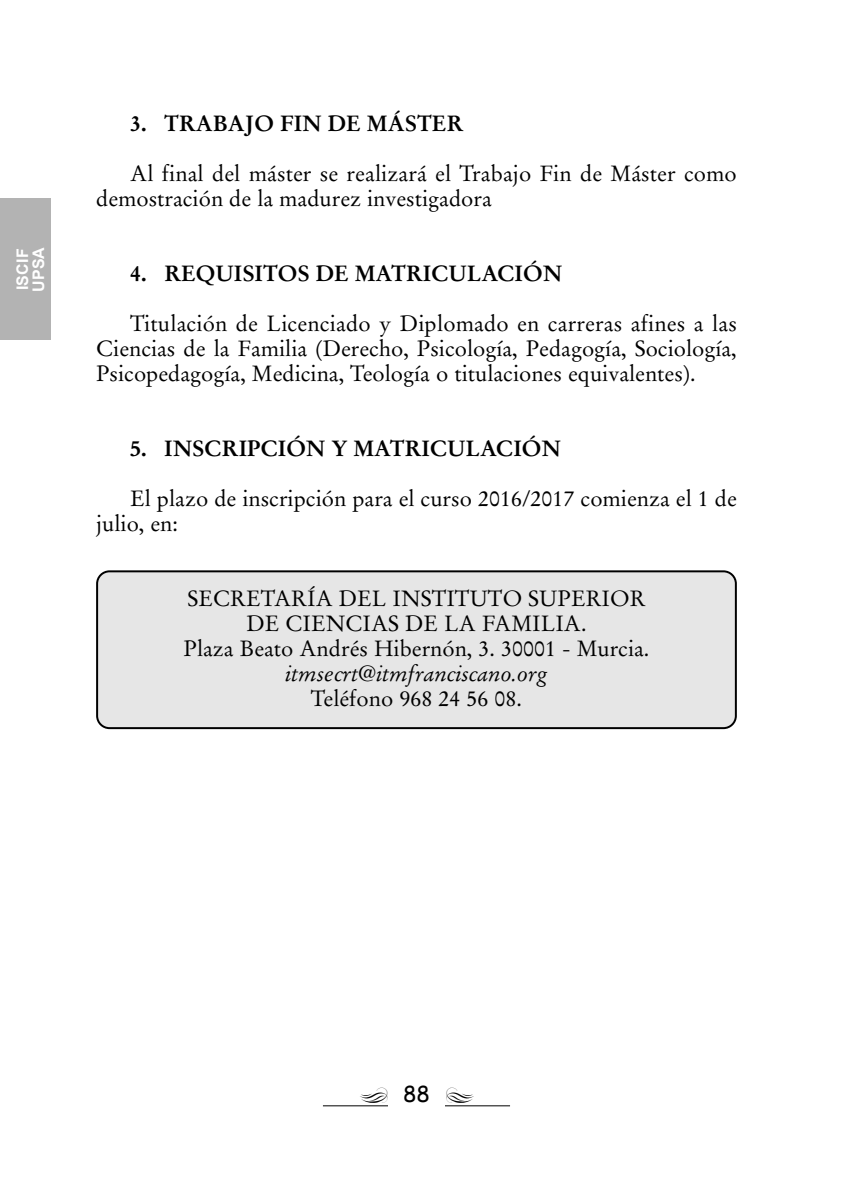
<style>
.page{position:relative;width:850px;height:1191px;background:#fff}
.page>*{position:absolute;margin:0;border:0;box-sizing:border-box;transform-origin:0 0}
.t1{font:22px/25px "Stempel Garamond LT Std";color:#000}
.t2{font:700 22px "Stempel Garamond LT Std";color:#000}
.t3{font:italic 22px "Stempel Garamond LT Std";color:#000}
.t4{font:22px "Comic Sans MS";color:#000}
.t5{font:700 16px/16px "Arial";letter-spacing:.01em;color:#fff}
</style>
<div class="page">
<div style="left:96px;top:570px;width:641px;height:159px;background:#e6e6e6"></div>
<hr style="left:323px;top:1105px;width:187px;height:1px;background:#000">
<div style="left:388px;top:1080px;width:57px;height:28px;background:#fff"></div>
<div style="left:0;top:199px;width:51px;height:141px;background:#b3b3b3"></div>
<p class="t5" style="left:15px;top:292px;width:46px;rotate:-90deg">ISCIF<br>UPSA</p>
<p class="t2" style="left:130px;top:113px;width:335px">3. TRABAJO FIN DE MÁSTER</p>
<p class="t1" style="left:96px;top:163px;width:642px;text-indent:34px">Al final del máster se realizará el Trabajo Fin de Máster como demostración de la madurez investigadora</p>
<p class="t2" style="left:130px;top:263px;width:434px">4. REQUISITOS DE MATRICULACIÓN</p>
<p class="t1" style="left:96px;top:313px;width:642px;text-align:justify;text-indent:34px">Titulación de Licenciado y Diplomado en carreras afines a las Ciencias de la Familia (Derecho, Psicología, Pedagogía, Sociología, Psicopedagogía, Medicina, Teología o titulaciones equivalentes).</p>
<p class="t2" style="left:130px;top:438px;width:432px">5. INSCRIPCIÓN Y MATRICULACIÓN</p>
<p class="t1" style="left:96px;top:487px;width:642px;text-indent:34px">El plazo de inscripción para el curso 2016/2017 comienza el 1 de julio, en:</p>
<p class="t1" style="left:184px;top:587px;width:467px;text-align:center">SECRETARÍA DEL INSTITUTO SUPERIOR<br>DE CIENCIAS DE LA FAMILIA.<br>Plaza Beato Andrés Hibernón, 3. 30001 - Murcia.</p>
<p class="t3" style="left:285px;top:663px;width:264px">itmsecrt@itmfranciscano.org</p>
<p class="t1" style="left:311px;top:687px;width:212px">Teléfono 968 24 56 08.</p>
<p class="t4" style="left:403px;top:1078px;width:28px">88</p>
</div>
